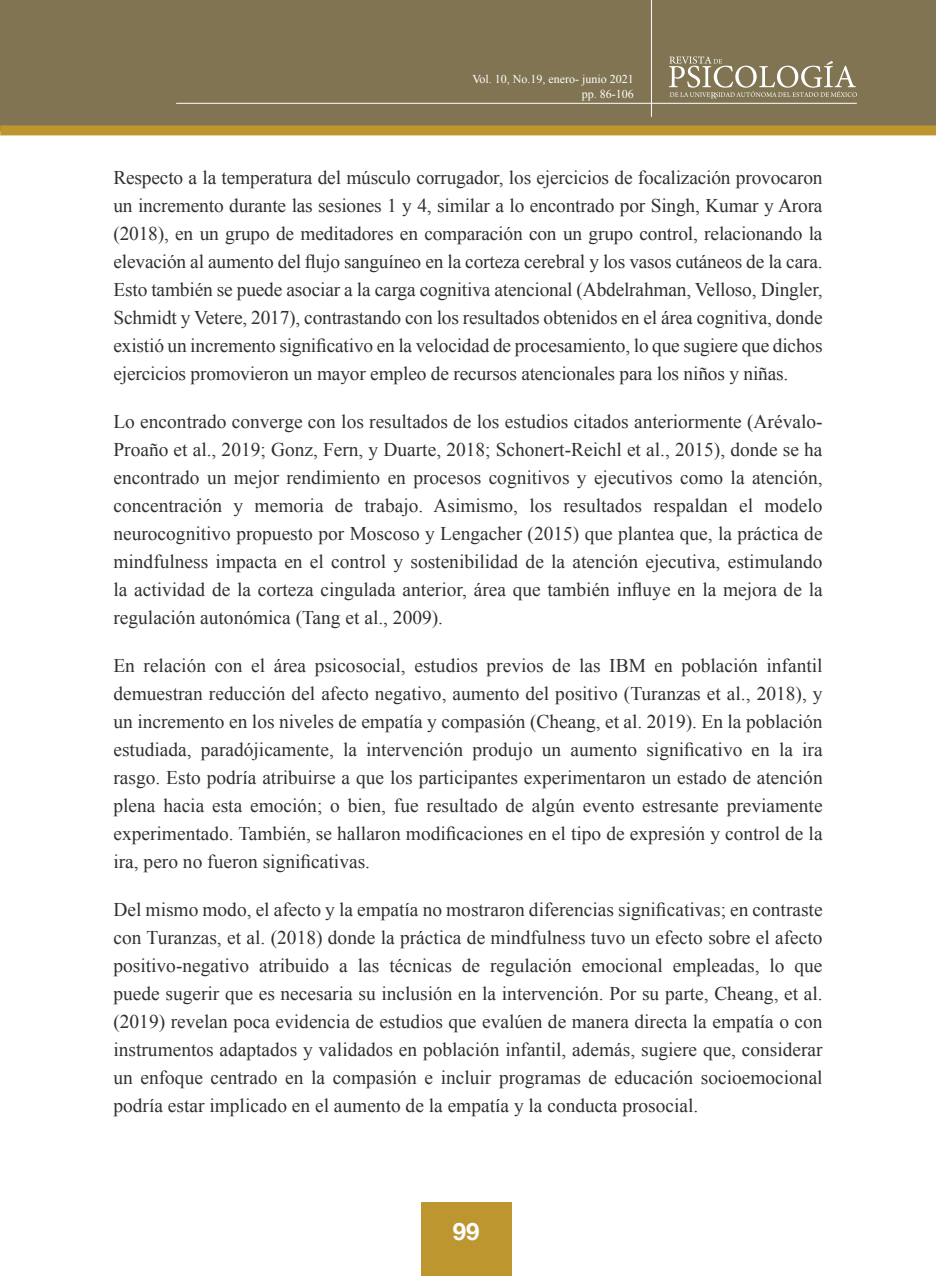
<style>
.page{position:relative;width:936px;height:1276px;background:#fff}
.page>*{position:absolute;margin:0;border:0;box-sizing:border-box;transform-origin:0 0}
.t1{font:700 24px "Helvetica Neue";color:#fbfdfe}
.t2{font:19.4px/28px "Times New Roman";color:#312f30;text-align:justify}
.t3{font:12px/14.4px "Times New Roman";color:#fff;text-align:right}
</style>
<div class="page">
<div style="left:0;top:0;width:935px;height:130px;background:#807452"></div>
<div style="left:1px;top:125px;width:934px;height:10px;background:#bd9630"></div>
<svg style="left:669px;top:56px;width:187px;height:42px"></svg>
<hr style="left:176px;top:103px;width:680px;height:1px;background:#fff">
<hr style="left:651px;top:0;width:1px;height:117px;background:#fff">
<div style="left:421px;top:1202px;width:90px;height:74px;background:#bd9630"></div>
<p class="t3" style="left:472px;top:72px;width:163px">Vol. 10, No.19, enero- junio 2021 pp. 86-106</p>
<p class="t2" style="left:113px;top:163px;width:710px">Respecto a la temperatura del músculo corrugador, los ejercicios de focalización provocaron un incremento durante las sesiones 1 y 4, similar a lo encontrado por Singh, Kumar y Arora (2018), en un grupo de meditadores en comparación con un grupo control, relacionando la elevación al aumento del flujo sanguíneo en la corteza cerebral y los vasos cutáneos de la cara.<br>Esto también se puede asociar a la carga cognitiva atencional (Abdelrahman, Velloso, Dingler, Schmidt y Vetere, 2017), contrastando con los resultados obtenidos en el área cognitiva, donde existió un incremento significativo en la velocidad de procesamiento, lo que sugiere que dichos ejercicios promovieron un mayor empleo de recursos atencionales para los niños y niñas.</p>
<p class="t2" style="left:113px;top:407px;width:710px">Lo encontrado converge con los resultados de los estudios citados anteriormente (Arévalo-Proaño et al., 2019; Gonz, Fern, y Duarte, 2018; Schonert-Reichl et al., 2015), donde se ha encontrado un mejor rendimiento en procesos cognitivos y ejecutivos como la atención, concentración y memoria de trabajo. Asimismo, los resultados respaldan el modelo neurocognitivo propuesto por Moscoso y Lengacher (2015) que plantea que, la práctica de mindfulness impacta en el control y sostenibilidad de la atención ejecutiva, estimulando la actividad de la corteza cingulada anterior, área que también influye en la mejora de la regulación autonómica (Tang et al., 2009).</p>
<p class="t2" style="left:113px;top:651px;width:710px">En relación con el área psicosocial, estudios previos de las IBM en población infantil demuestran reducción del afecto negativo, aumento del positivo (Turanzas et al., 2018), y un incremento en los niveles de empatía y compasión (Cheang, et al. 2019). En la población estudiada, paradójicamente, la intervención produjo un aumento significativo en la ira rasgo. Esto podría atribuirse a que los participantes experimentaron un estado de atención plena hacia esta emoción; o bien, fue resultado de algún evento estresante previamente experimentado. También, se hallaron modificaciones en el tipo de expresión y control de la ira, pero no fueron significativas.</p>
<p class="t2" style="left:113px;top:895px;width:710px">Del mismo modo, el afecto y la empatía no mostraron diferencias significativas; en contraste con Turanzas, et al. (2018) donde la práctica de mindfulness tuvo un efecto sobre el afecto positivo-negativo atribuido a las técnicas de regulación emocional empleadas, lo que puede sugerir que es necesaria su inclusión en la intervención. Por su parte, Cheang, et al. (2019) revelan poca evidencia de estudios que evalúen de manera directa la empatía o con instrumentos adaptados y validados en población infantil, además, sugiere que, considerar un enfoque centrado en la compasión e incluir programas de educación socioemocional podría estar implicado en el aumento de la empatía y la conducta prosocial.</p>
<p class="t1" style="left:452px;top:1212px;width:28px">99</p>
</div>
